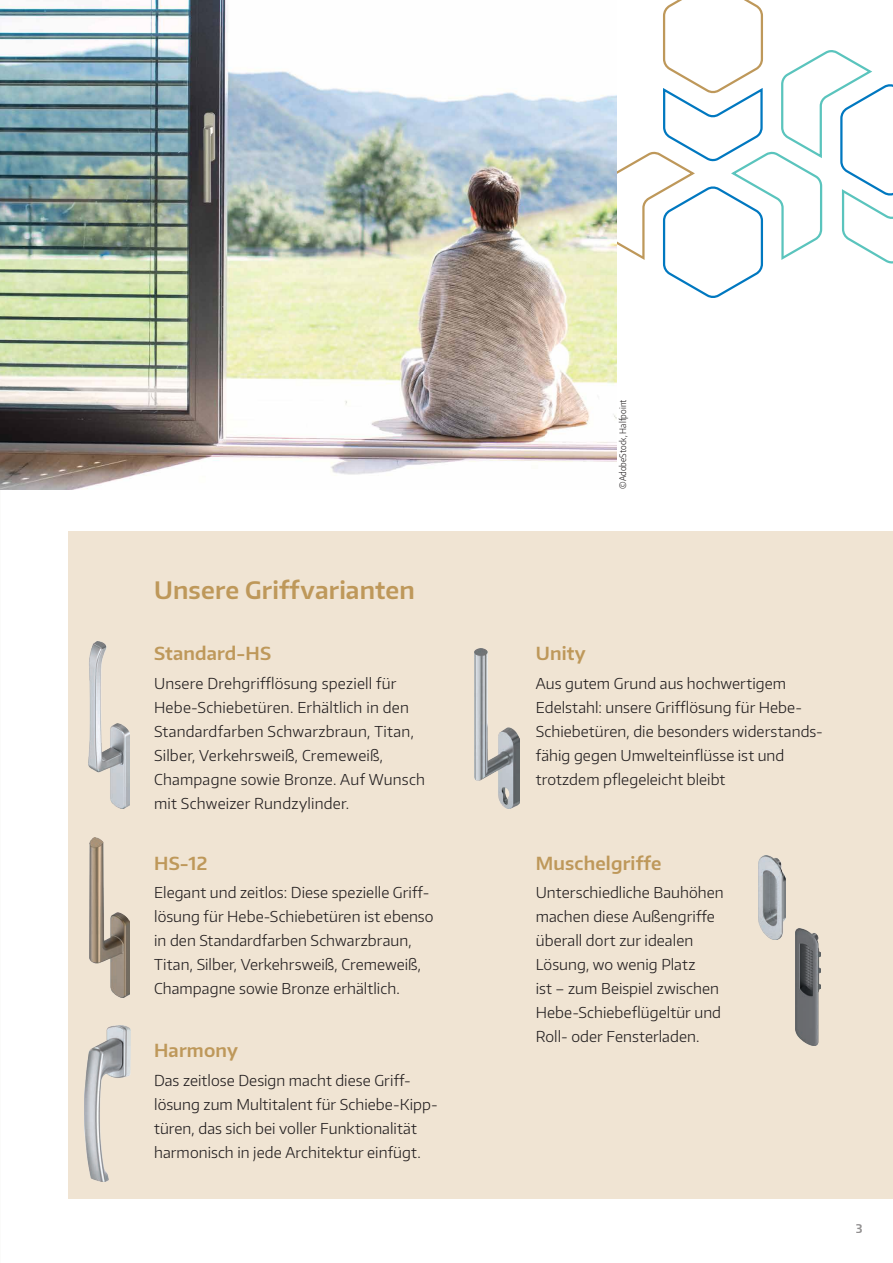
<style>
.page{position:relative;width:893px;height:1263px;background:#fff}
.page>*{position:absolute;margin:0;border:0;box-sizing:border-box;transform-origin:0 0}
.Subheadline_16auf20_gold{font:600 24px "Encode Sans Normal";letter-spacing:.01em;color:#be985a}
.Subheadline_12pt_Gold{font:600 18px "Encode Sans Normal";letter-spacing:.01em;color:#be985a}
.Bodytext{font:300 15px/24px "Encode Sans Normal";letter-spacing:.005em;color:#231f20}
.t1{font:600 12px "Encode Sans Normal";color:#231f20}
.Subheadline_12pt_Gold-2{font:300 9px "Encode Sans Condensed";letter-spacing:.01em;color:#231f20}
</style>
<div class="page">
<div style="left:68px;top:531px;width:825px;height:668px;background:#f0e4d3"></div>
<svg style="left:617px;top:0;width:276px;height:298px"></svg>
<img style="left:0;top:0;width:617px;height:489px">
<img style="left:89px;top:642px;width:41px;height:167px">
<img style="left:89px;top:838px;width:41px;height:160px">
<img style="left:474px;top:649px;width:46px;height:159px">
<img style="left:759px;top:855px;width:27px;height:84px">
<img style="left:795px;top:928px;width:25px;height:118px">
<img style="left:85px;top:1025px;width:45px;height:156px">
<p class="Subheadline_16auf20_gold" style="left:154px;top:575px;width:262px">Unsere Griffvarianten</p>
<p class="Subheadline_12pt_Gold" style="left:154px;top:642px;width:119px">Standard-HS</p>
<p class="Bodytext" style="left:154px;top:671px;width:272px">Unsere Drehgrifflösung speziell für Hebe-Schiebetüren. Erhältlich in den Standardfarben Schwarzbraun, Titan, Silber, Verkehrsweiß, Cremeweiß, Champagne sowie Bronze. Auf Wunsch mit Schweizer Rundzylinder.</p>
<p class="Subheadline_12pt_Gold" style="left:154px;top:851px;width:55px">HS-12</p>
<p class="Bodytext" style="left:154px;top:880px;width:281px">Elegant und zeitlos: Diese spezielle Griff&shy;lösung für Hebe-Schiebetüren ist ebenso in den Standardfarben Schwarzbraun, Titan, Silber, Verkehrsweiß, Cremeweiß, Champagne sowie Bronze erhältlich.</p>
<p class="Subheadline_12pt_Gold" style="left:154px;top:1039px;width:85px">Harmony</p>
<p class="Bodytext" style="left:154px;top:1067px;width:285px">Das zeitlose Design macht diese Griff&shy;lösung zum Multitalent für Schiebe-Kipp&shy;türen, das sich bei voller Funktionalität harmonisch in jede Architektur einfügt.</p>
<p class="Subheadline_12pt_Gold-2" style="left:617px;top:489px;width:91px;rotate:-90deg">©AdobeStock, Halfpoint</p>
<p class="Subheadline_12pt_Gold" style="left:536px;top:642px;width:51px">Unity</p>
<p class="Bodytext" style="left:536px;top:671px;width:289px">Aus gutem Grund aus hochwertigem Edelstahl: unsere Grifflösung für Hebe-Schiebetüren, die besonders widerstands&shy;fähig gegen Umwelteinflüsse ist und trotzdem pflegeleicht bleibt</p>
<p class="Subheadline_12pt_Gold" style="left:536px;top:851px;width:127px">Muschelgriffe</p>
<p class="Bodytext" style="left:536px;top:880px;width:189px">Unterschiedliche Bauhöhen machen diese Außengriffe überall dort zur idealen<br>Lösung, wo wenig Platz<br>ist – zum Beispiel zwischen<br>Hebe-Schiebeflügeltür und<br>Roll- oder Fensterladen.</p>
<p class="t1" style="left:856px;top:1220px;width:8px">3</p>
</div>
